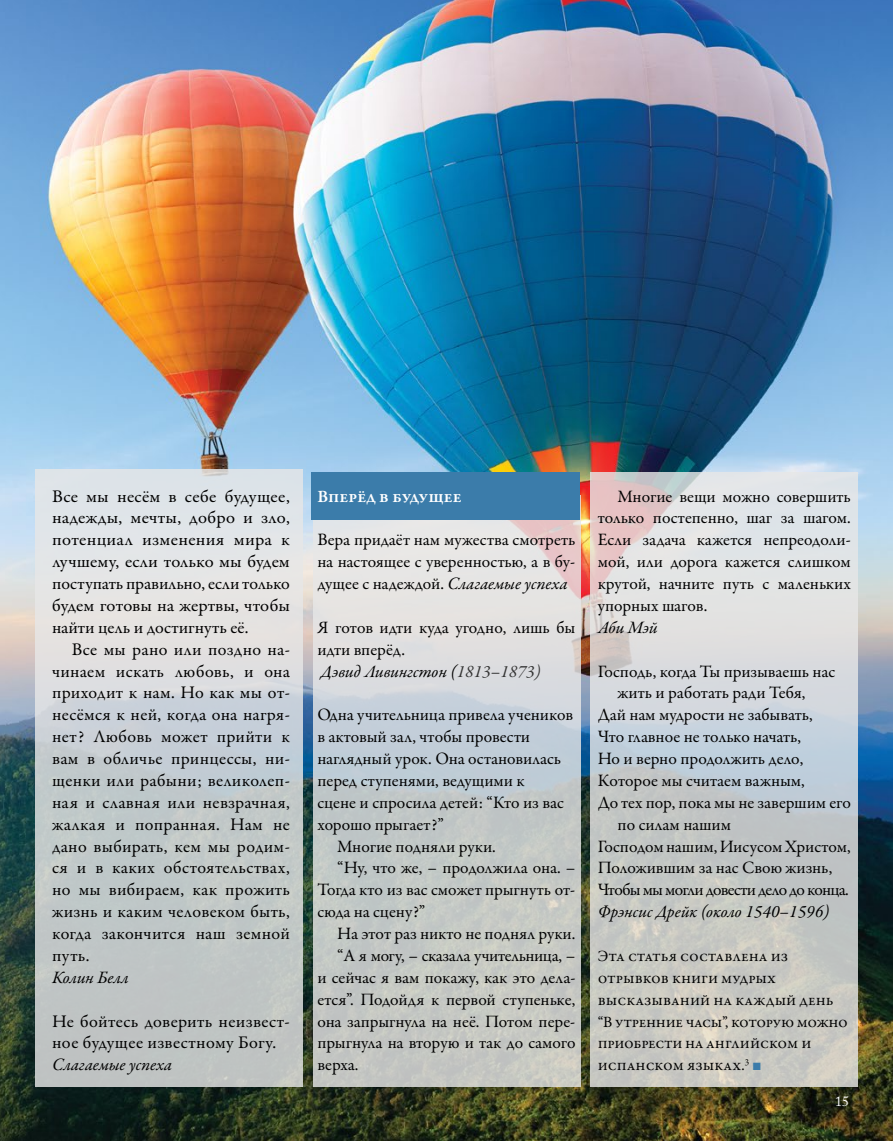
<style>
.page{position:relative;width:893px;height:1141px;background:#fff}
.page>*{position:absolute;margin:0;border:0;box-sizing:border-box;transform-origin:0 0}
.t1{font:17.85px/21.9px "Garamond Premr Pro";letter-spacing:.015em;color:#000;text-align:justify}
.t2{font:17.85px/21.9px "Garamond Premr Pro";letter-spacing:.015em;color:#000;text-align:justify;scale:1.04 1}
.t3{font:17.5px/21.9px "Garamond Premr Pro";letter-spacing:-.005em;color:#000;text-align:justify}
.t4{font:italic 17.5px "Garamond Premr Pro";color:#000}
.t5{font:17.5px "Garamond Premr Pro";letter-spacing:-.045em;color:#000}
.t6{font:600 17.5px "Garamond Premr Pro";letter-spacing:.02em;color:#fff}
.t7{font:15.75px/21.9px "Garamond Premr Pro";letter-spacing:.11em;color:#000}
.t8{font:14px "Adobe Caslon Pro";color:#fff}
.s1{font-style:italic}
.s2{font-style:italic;color:#333}
.s3{color:#333}
.s4{font-family:"Arial";color:#3b7caa}
</style>
<div class="page">
<img style="left:0;top:0;width:893px;height:1141px">
<svg style="left:35px;top:470px;width:268px;height:617px;background:#cdd1d3"></svg>
<svg style="left:590px;top:473px;width:268px;height:614px;background:#cfd0d0"></svg>
<svg style="left:313px;top:519px;width:267px;height:568px;background:#cdd0d0"></svg>
<div style="left:312px;top:472px;width:268px;height:47px;background:#3b7caa"></div>
<p class="t2" style="left:52px;top:485px;width:230px">Все мы несём в себе будущее, надежды, мечты, добро и зло, потенциал изменения мира к лучшему, если только мы будем поступать правильно, если только будем готовы на жертвы, чтобы найти цель и достигнуть её.</p>
<p class="t1" style="left:52px;top:639px;width:239px;text-indent:20px">Все мы рано или поздно на&shy;чинаем искать любовь, и она приходит к нам. Но как мы от&shy;несёмся к ней, когда она нагря&shy;нет? Любовь может прийти к вам в обличье принцессы, ни&shy;щенки или рабыни; великолеп&shy;ная и славная или невзрачная, жалкая и попранная. Нам не дано выбирать, кем мы родим&shy;ся и в каких обстоятельствах, но мы вибираем, как прожить жизнь и каким человеком быть, когда закончится наш земной путь.</p>
<p class="t4" style="left:52px;top:966px;width:78px">Колин Белл</p>
<p class="t1" style="left:52px;top:1010px;width:239px">Не бойтесь доверить неизвест&shy;ное будущее известному Богу.</p>
<p class="t4" style="left:52px;top:1054px;width:122px">Слагаемые успеха</p>
<p class="t6" style="left:317px;top:485px;width:146px">Вперёд в будущее</p>
<p class="t3" style="left:317px;top:529px;width:259px">Вера придаёт нам мужества смотреть на настоящее с уверенностью, а в бу&shy;дущее с надеждой. <span class="s1">Слагаемые успеха</span></p>
<p class="t3" style="left:317px;top:617px;width:259px;text-align:left">Я готов идти куда угодно, лишь бы идти вперёд.<br><span class="s1">Дэвид Ливингстон (</span><span class="s2">1813</span><span class="s3">–</span><span class="s2">1873)</span></p>
<p class="t3" style="left:317px;top:704px;width:257px">Одна учительница привела учеников</p>
<p class="t3" style="left:317px;top:726px;width:214px">в актовый зал, чтобы провести</p>
<p class="t3" style="left:317px;top:748px;width:245px">наглядный урок. Она остановилась</p>
<p class="t3" style="left:317px;top:770px;width:209px">перед ступенями, ведущими к</p>
<p class="t3" style="left:317px;top:792px;width:248px">сцене и спросила детей: “Кто из вас</p>
<p class="t3" style="left:317px;top:814px;width:128px">хорошо прыгает?”</p>
<p class="t3" style="left:337px;top:836px;width:160px">Многие подняли руки.</p>
<p class="t3" style="left:337px;top:857px;width:240px">“Ну, что же, – продолжила она. –</p>
<p class="t3" style="left:317px;top:879px;width:259px">Тогда кто из вас сможет прыгнуть от-</p>
<p class="t3" style="left:317px;top:901px;width:109px">сюда на сцену?”</p>
<p class="t3" style="left:337px;top:923px;width:240px">На этот раз никто не поднял руки.</p>
<p class="t3" style="left:337px;top:945px;width:240px">“А я могу, – сказала учительница, –</p>
<p class="t3" style="left:317px;top:967px;width:259px">и сейчас я вам покажу, как это дела-</p>
<p class="t3" style="left:317px;top:989px;width:259px">ется”. Подойдя к первой ступеньке,</p>
<p class="t3" style="left:317px;top:1011px;width:259px">она запрыгнула на неё. Потом пере-</p>
<p class="t3" style="left:317px;top:1032px;width:259px">прыгнула на вторую и так до самого</p>
<p class="t3" style="left:317px;top:1054px;width:43px">верха.</p>
<p class="t3" style="left:598px;top:486px;width:254px;text-indent:20px">Многие вещи можно совершить только постепенно, шаг за шагом.<br>Если задача кажется непреодоли&shy;мой, или дорога кажется слишком крутой, начните путь с маленьких упорных шагов.</p>
<p class="t4" style="left:598px;top:616px;width:62px">Аби Мэй</p>
<p class="t3" style="left:598px;top:661px;width:239px">Господь, когда Ты призываешь нас</p>
<p class="t3" style="left:618px;top:682px;width:189px">жить и работать ради Тебя,</p>
<p class="t3" style="left:598px;top:704px;width:216px">Дай нам мудрости не забывать,</p>
<p class="t3" style="left:598px;top:726px;width:205px">Что главное не только начать,</p>
<p class="t3" style="left:598px;top:748px;width:207px">Но и верно продолжить дело,</p>
<p class="t3" style="left:598px;top:770px;width:208px">Которое мы считаем важным,</p>
<p class="t3" style="left:598px;top:792px;width:255px">До тех пор, пока мы не завершим его</p>
<p class="t3" style="left:618px;top:814px;width:115px">по силам нашим</p>
<p class="t3" style="left:598px;top:836px;width:254px">Господом нашим, Иисусом Христом,</p>
<p class="t3" style="left:598px;top:857px;width:236px">Положившим за нас Свою жизнь,</p>
<p class="t5" style="left:598px;top:879px;width:253px">Чтобы мы могли довести дело до конца.</p>
<p class="t4" style="left:598px;top:901px;width:233px">Фрэнсис Дрейк (около 1540–1596)</p>
<p class="t7" style="left:598px;top:945px;width:252px">Эта статья составлена из отрывков книги мудрых высказываний на каждый день “В утренние часы”, которую можно приобрести на английском и испанском языках.<sup>3</sup> <span class="s4">■</span></p>
<p class="t8" style="left:835px;top:1093px;width:15px">15</p>
</div>
